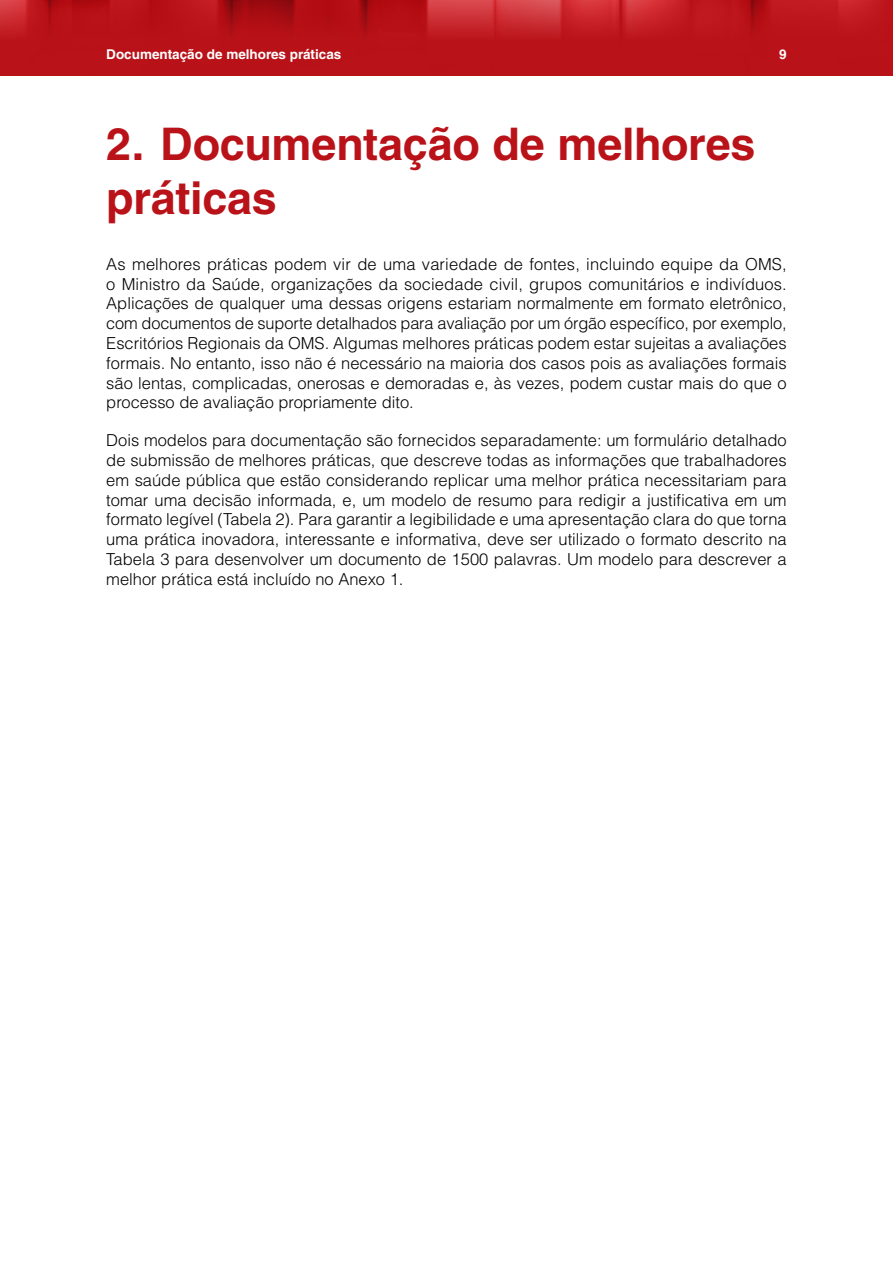
<style>
.page{position:relative;width:893px;height:1263px;background:#fff}
.page>*{position:absolute;margin:0;border:0;box-sizing:border-box;transform-origin:0 0}
.t1{font:700 45px/54px "Helvetica LT Std";letter-spacing:-.005em;color:#b91319}
.t2{font:300 16.5px/19.8px "Helvetica LT Std";color:#000;text-align:justify}
.t3{font:700 13.5px "Helvetica LT Std";color:#fff}
</style>
<div class="page">
<div style="left:0;top:0;width:893px;height:76px;background:#b91319"></div>
<p class="t3" style="left:106px;top:46px;width:237px">Documentação de melhores práticas</p>
<p class="t3" style="left:779px;top:46px;width:9px">9</p>
<h1 class="t1" style="left:106px;top:116px;width:651px">2. Documentação de melhores práticas</h1>
<p class="t2" style="left:106px;top:254px;width:682px">As melhores práticas podem vir de uma variedade de fontes, incluindo equipe da OMS, o Ministro da Saúde, organizações da sociedade civil, grupos comunitários e indivíduos.<br>Aplicações de qualquer uma dessas origens estariam normalmente em formato eletrônico, com documentos de suporte detalhados para avaliação por um órgão específico, por exemplo, Escritórios Regionais da OMS. Algumas melhores práticas podem estar sujeitas a avaliações formais. No entanto, isso não é necessário na maioria dos casos pois as avaliações formais são lentas, complicadas, onerosas e demoradas e, às vezes, podem custar mais do que o processo de avaliação propriamente dito.</p>
<p class="t2" style="left:106px;top:430px;width:682px">Dois modelos para documentação são fornecidos separadamente: um formulário detalhado de submissão de melhores práticas, que descreve todas as informações que trabalhadores em saúde pública que estão considerando replicar uma melhor prática necessitariam para tomar uma decisão informada, e, um modelo de resumo para redigir a justificativa em um formato legível (Tabela 2). Para garantir a legibilidade e uma apresentação clara do que torna uma prática inovadora, interessante e informativa, deve ser utilizado o formato descrito na Tabela 3 para desenvolver um documento de 1500 palavras. Um modelo para descrever a melhor prática está incluído no Anexo 1.</p>
</div>
